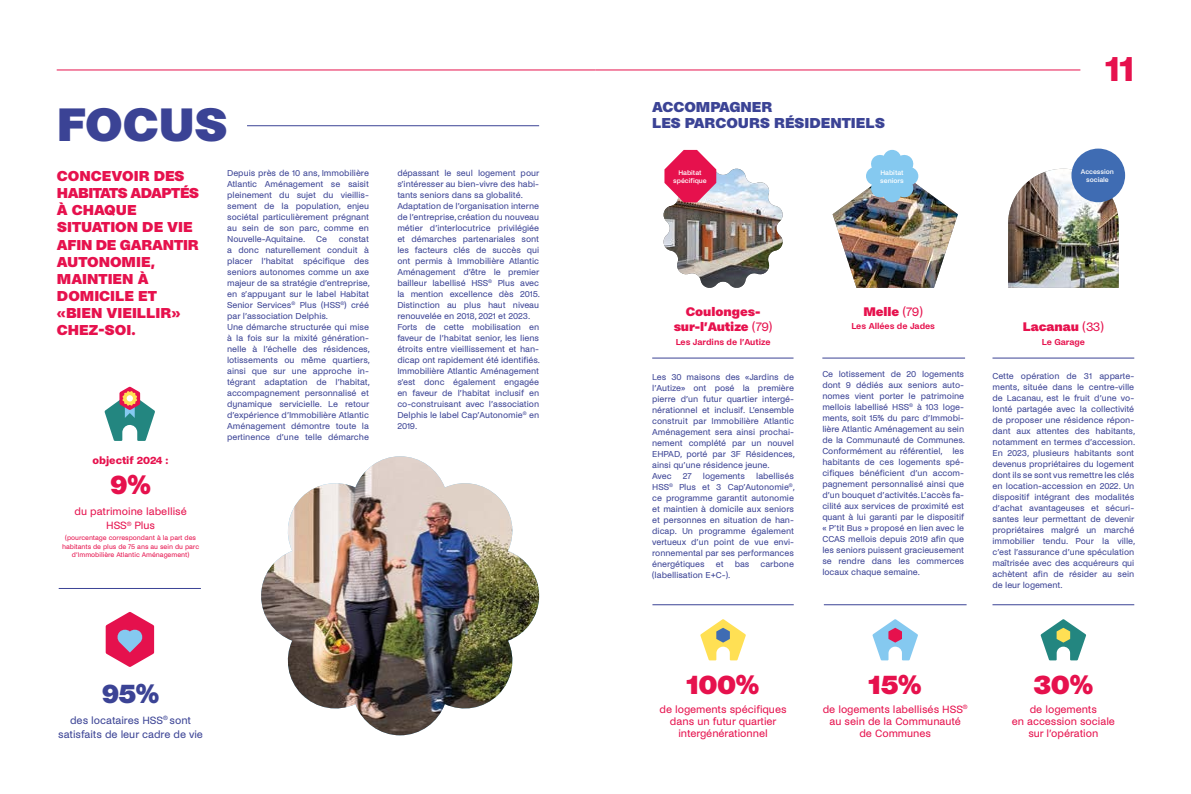
<style>
.page{position:relative;width:1191px;height:794px;background:#fff}
.page>*{position:absolute;margin:0;border:0;box-sizing:border-box;transform-origin:0 0}
.t1{font:900 48.9px "Noi Grotesk";letter-spacing:-.005em;color:#3b4395}
.t2{font:700 36px "Noi Grotesk";color:#e6114d}
.t3{font:900 28px "Noi Grotesk";color:#e6114d}
.t4{font:900 28px "Noi Grotesk";color:#3b4395}
.SOUS_TITRE{font:900 15px/17px "Noi Grotesk";color:#e6114d}
.SOUS_TITRE-2{font:900 15px "Noi Grotesk";color:#3b4395}
.SOUS_TITRE-3{font:900 13px "Noi Grotesk";letter-spacing:-.005em;color:#e6114d}
.t5{font:11px/12px "Noi Grotesk";color:#e6114d;text-align:center}
.t6{font:11px "Noi Grotesk";color:#3b4395}
.t7{font:700 11px "Noi Grotesk";letter-spacing:-.01em;color:#e6114d}
.t8{font:9px/11px "Noi Grotesk";color:#3b4395;text-align:justify}
.SOUS_TITRE-4{font:600 9px "Noi Grotesk";letter-spacing:-.005em;color:#e6114d}
.t9{font:7px/8.4px "Noi Grotesk";color:#e6114d;text-align:center}
.t10{font:500 7px "Noi Grotesk";color:#fff}
.s1{font-weight:400}
</style>
<div class="page">
<img style="left:832px;top:150px;width:126px;height:138px">
<svg style="left:700px;top:619px;width:46px;height:41px"></svg>
<svg style="left:872px;top:619px;width:46px;height:41px"></svg>
<svg style="left:1040px;top:619px;width:46px;height:41px"></svg>
<hr style="left:595px;top:69px;width:485px;height:1px;background:#e6114d">
<hr style="left:57px;top:69px;width:538px;height:1px;background:#e6114d">
<hr style="left:652px;top:358px;width:141px;height:1px;background:#3b4395">
<hr style="left:652px;top:604px;width:141px;height:1px;background:#3b4395">
<hr style="left:59px;top:588px;width:142px;height:1px;background:#3b4395">
<hr style="left:822px;top:358px;width:143px;height:1px;background:#3b4395">
<hr style="left:824px;top:604px;width:142px;height:1px;background:#3b4395">
<hr style="left:992px;top:358px;width:142px;height:1px;background:#3b4395">
<hr style="left:992px;top:604px;width:142px;height:1px;background:#3b4395">
<img style="left:663px;top:150px;width:120px;height:138px">
<img style="left:261px;top:456px;width:278px;height:279px">
<hr style="left:247px;top:125px;width:292px;height:1px;background:#3b4395">
<svg style="left:106px;top:612px;width:48px;height:55px"></svg>
<img style="left:1008px;top:169px;width:110px;height:119px">
<div style="left:1071px;top:149px;width:54px;height:53px;background:#3f6cb3;border-radius:50%"></div>
<svg style="left:104px;top:387px;width:51px;height:54px"></svg>
<p class="t1" style="left:57px;top:96px;width:172px">FOCUS</p>
<p class="SOUS_TITRE" style="left:57px;top:168px;width:143px">CONCEVOIR DES<br>HABITATS ADAPTÉS<br>À CHAQUE<br>SITUATION DE VIE<br>AFIN DE GARANTIR<br>AUTONOMIE,<br>MAINTIEN À<br>DOMICILE ET «BIEN VIEILLIR»<br>CHEZ-SOI.</p>
<p class="t8" style="left:227px;top:168px;width:143px">Depuis près de 10 ans, Immobilière Atlantic Aménagement se saisit pleinement du sujet du vieillis&shy;sement de la population, enjeu sociétal particulièrement prégnant au sein de son parc, comme en Nouvelle-Aquitaine. Ce</p>
<p class="t8" style="left:227px;top:234px;width:144px;text-indent:112px">constat a donc naturellement conduit à placer l’habitat spécifique des seniors autonomes comme un axe majeur de sa stratégie d’entreprise, en s’appuyant sur le label Habitat Senior Services<sup>®</sup> Plus (HSS<sup>®</sup>) créé par l’association Delphis.</p>
<p class="t8" style="left:227px;top:322px;width:144px">Une démarche structurée qui mise à la fois sur la mixité génération&shy;nelle à l’échelle des résidences, lotissements ou même quartiers, ainsi que sur une approche in&shy;tégrant adaptation de l’habitat, accompagnement personnalisé et dynamique servicielle. Le retour d’expérience d’Immobilière Atlantic Aménagement démontre toute la pertinence d’une telle démarche</p>
<p class="t7" style="left:93px;top:454px;width:77px">objectif 2024 :</p>
<p class="t3" style="left:110px;top:468px;width:42px">9%</p>
<p class="t5" style="left:74px;top:506px;width:114px">du patrimoine labellisé</p>
<p class="t5" style="left:106px;top:520px;width:50px">HSS<sup>®</sup> Plus</p>
<p class="t9" style="left:62px;top:534px;width:139px">(pourcentage correspondant à la part des habitants de plus de 75 ans au sein du parc</p>
<p class="t9" style="left:72px;top:551px;width:119px">d’Immobilière Atlantic Aménagement)</p>
<p class="t8" style="left:397px;top:168px;width:144px">dépassant le seul logement pour s’intéresser au bien-vivre des habi&shy;tants seniors dans sa globalité.</p>
<p class="t8" style="left:397px;top:201px;width:144px">Adaptation de l’organisation interne de l’entreprise, création du nouveau métier d’interlocutrice privilégiée et démarches partenariales sont les facteurs clés de succès qui ont permis à Immobilière Atlantic Aménagement d’être le premier bailleur labellisé HSS<sup>®</sup> Plus avec la mention excellence dès 2015.<br>Distinction au plus haut niveau renouvelée en 2018, 2021 et 2023.</p>
<p class="t8" style="left:397px;top:322px;width:144px">Forts de cette mobilisation en faveur de l’habitat senior, les liens étroits entre vieillissement et han&shy;dicap ont rapidement été identifiés.</p>
<p class="t8" style="left:397px;top:366px;width:143px">Immobilière Atlantic Aménagement s’est donc également engagée en faveur de l’habitat inclusif en co-construisant avec l’association Delphis le label Cap’Autonomie<sup>®</sup> en 2019.</p>
<p class="t4" style="left:102px;top:677px;width:59px">95%</p>
<p class="t6" style="left:70px;top:714px;width:122px">des locataires HSS<sup>®</sup> sont</p>
<p class="t6" style="left:58px;top:728px;width:146px">satisfaits de leur cadre de vie</p>
<p class="SOUS_TITRE-2" style="left:652px;top:98px;width:122px">ACCOMPAGNER</p>
<p class="SOUS_TITRE-2" style="left:652px;top:114px;width:234px">LES PARCOURS RÉSIDENTIELS</p>
<p class="t10" style="left:678px;top:169px;width:25px">Habitat</p>
<p class="t10" style="left:673px;top:177px;width:35px">spécifique</p>
<p class="t10" style="left:880px;top:169px;width:25px">Habitat</p>
<p class="t10" style="left:880px;top:177px;width:25px">seniors</p>
<p class="t2" style="left:1105px;top:49px;width:30px">11</p>
<p class="t10" style="left:1081px;top:168px;width:35px">Accession</p>
<p class="t10" style="left:1086px;top:176px;width:24px">sociale</p>
<p class="SOUS_TITRE-3" style="left:686px;top:304px;width:76px">Coulonges-</p>
<p class="SOUS_TITRE-3" style="left:673px;top:319px;width:100px">sur-l’Autize <span class="s1">(79)</span></p>
<p class="SOUS_TITRE-4" style="left:675px;top:336px;width:96px">Les Jardins de l’Autize</p>
<p class="t8" style="left:652px;top:371px;width:144px">Les 30 maisons des «Jardins de l’Autize» ont posé la première pierre d’un futur quartier intergé&shy;nérationnel et inclusif. L’ensemble construit par Immobilière Atlantic Aménagement sera ainsi prochai&shy;nement complété par un nouvel EHPAD, porté par 3F Résidences, ainsi qu’une résidence jeune.</p>
<p class="t8" style="left:652px;top:470px;width:144px">Avec 27 logements labellisés HSS<sup>®</sup> Plus et 3 Cap’Autonomie<sup>®</sup>, ce programme garantit autonomie et maintien à domicile aux seniors et personnes en situation de han&shy;dicap. Un programme également vertueux d’un point de vue envi&shy;ronnemental par ses performances énergétiques et bas carbone (labellisation E+C-).</p>
<p class="SOUS_TITRE-3" style="left:863px;top:304px;width:61px">Melle <span class="s1">(79)</span></p>
<p class="SOUS_TITRE-4" style="left:851px;top:321px;width:85px">Les Allées de Jades</p>
<p class="t8" style="left:822px;top:369px;width:144px;text-align:left">Ce lotissement de 20 logements dont 9 dédiés aux seniors auto&shy;nomes vient porter le patrimoine mellois labellisé HSS<sup>®</sup> à 103 loge&shy;ments, soit 15% du parc d’Immobi&shy;lière Atlantic Aménagement au sein de la Communauté de Communes.<br>Conformément au référentiel, les habitants de ces logements spé&shy;cifiques bénéficient d’un accom&shy;pagnement personnalisé ainsi que d’un bouquet d’activités. L’accès fa&shy;cilité aux services de proximité est quant à lui garanti par le dispositif « P’tit Bus » proposé en lien avec le CCAS mellois depuis 2019 afin que les seniors puissent gracieusement se rendre dans les commerces locaux chaque semaine.</p>
<p class="SOUS_TITRE-3" style="left:1022px;top:319px;width:83px">Lacanau <span class="s1">(33)</span></p>
<p class="SOUS_TITRE-4" style="left:1041px;top:336px;width:45px">Le Garage</p>
<p class="t8" style="left:992px;top:371px;width:144px">Cette opération de 31 apparte&shy;ments, située dans le centre-ville de Lacanau, est le fruit d’une vo&shy;lonté partagée avec la collectivité de proposer une résidence répon&shy;dant aux attentes des habitants, notamment en termes d’accession.<br>En 2023, plusieurs habitants sont devenus propriétaires du logement dont ils se sont vus remettre les clés en location-accession en 2022. Un dispositif intégrant des modalités d’achat avantageuses et sécuri&shy;santes leur permettant de devenir propriétaires malgré un marché immobilier tendu. Pour la ville, c’est l’assurance d’une spéculation maîtrisée avec des acquéreurs qui achètent afin de résider au sein de leur logement.</p>
<p class="t3" style="left:687px;top:668px;width:74px">100%</p>
<p class="t5" style="left:659px;top:703px;width:129px">de logements spécifiques</p>
<p class="t5" style="left:670px;top:715px;width:108px">dans un futur quartier</p>
<p class="t5" style="left:678px;top:727px;width:91px">intergénérationnel</p>
<p class="t3" style="left:869px;top:668px;width:54px">15%</p>
<p class="t5" style="left:823px;top:703px;width:146px">de logements labellisés HSS<sup>® </sup>au sein de la Communauté</p>
<p class="t5" style="left:859px;top:727px;width:73px">de Communes</p>
<p class="t3" style="left:1033px;top:668px;width:61px">30%</p>
<p class="t5" style="left:1029px;top:703px;width:69px">de logements</p>
<p class="t5" style="left:1011px;top:715px;width:105px">en accession sociale</p>
<p class="t5" style="left:1028px;top:727px;width:71px">sur l’opération</p>
</div>
